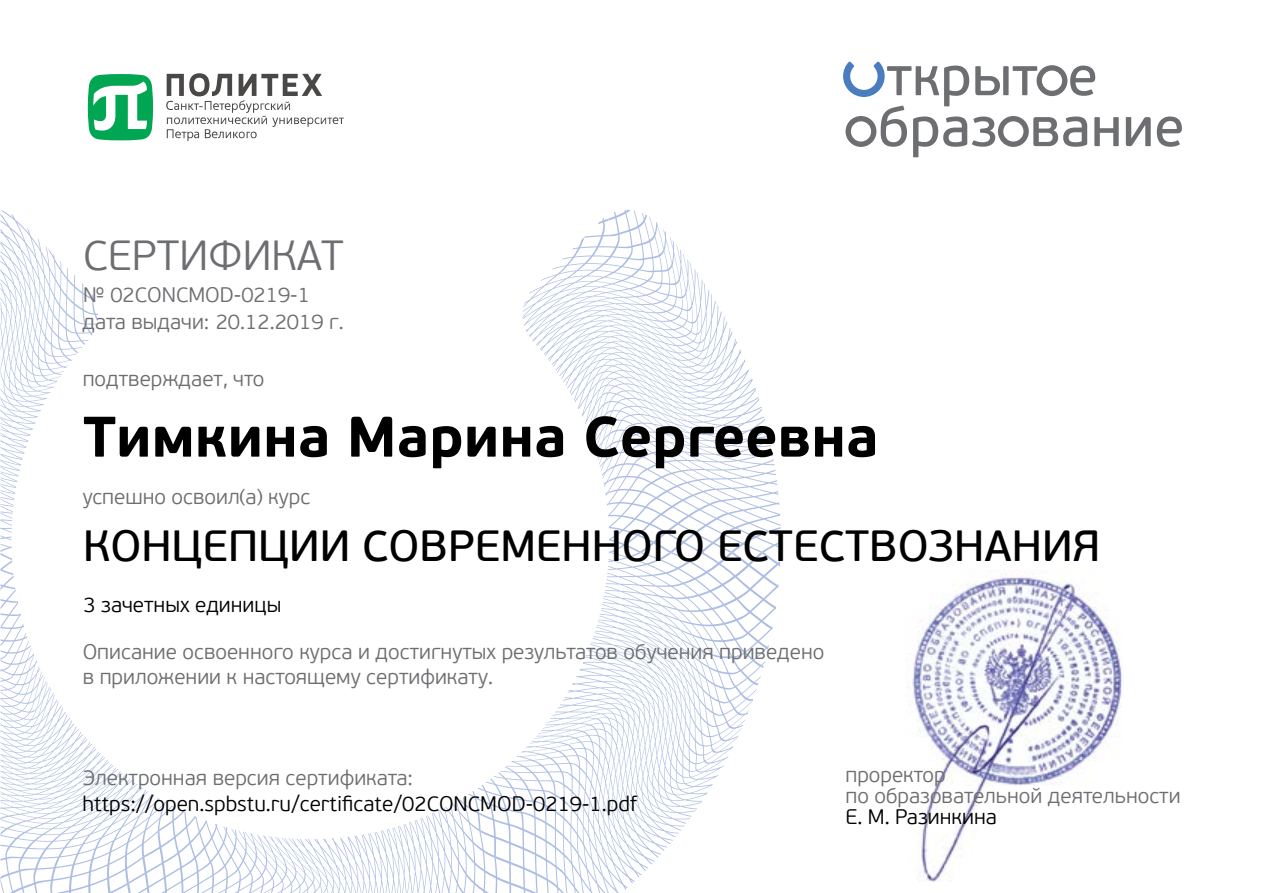
<style>
.page{position:relative;width:1263px;height:893px;background:#fff}
.page>*{position:absolute;margin:0;border:0;box-sizing:border-box;transform-origin:0 0}
.t1{font:700 57px "PF Beau Sans Pro";color:#000}
.t2{font:43.5px "PF Beau Sans Pro Bbook";color:#000}
.t3{font:300 42px "PF Beau Sans Pro";color:#6d6e71}
.t4{font:300 21px/25.2px "PF Beau Sans Pro";color:#6d6e71}
.t5{font:300 21px "PF Beau Sans Pro";color:#000}
</style>
<div class="page">
<svg style="left:524px;top:210px;width:245px;height:342px"></svg>
<svg style="left:0;top:210px;width:98px;height:342px"></svg>
<svg style="left:0;top:553px;width:160px;height:340px"></svg>
<svg style="left:127px;top:799px;width:336px;height:94px"></svg>
<svg style="left:463px;top:552px;width:317px;height:341px"></svg>
<svg style="left:490px;top:666px;width:274px;height:227px"></svg>
<svg style="left:843px;top:62px;width:276px;height:95px"></svg>
<svg style="left:1126px;top:117px;width:25px;height:29px"></svg>
<svg style="left:1157px;top:116px;width:25px;height:31px"></svg>
<svg style="left:166px;top:73px;width:178px;height:68px"></svg>
<svg style="left:88px;top:74px;width:65px;height:66px"></svg>
<img style="left:912px;top:571px;width:210px;height:311px">
<h3 class="t3" style="left:83px;top:231px;width:262px">СЕРТИФИКАТ</h3>
<p class="t4" style="left:83px;top:282px;width:228px">№ 02CONCMOD-0219-1</p>
<p class="t4" style="left:82px;top:310px;width:263px">дата выдачи: 20.12.2019 г.</p>
<p class="t4" style="left:83px;top:366px;width:183px">подтверждает, что</p>
<h1 class="t1" style="left:83px;top:401px;width:797px">Тимкина Марина Сергеевна</h1>
<p class="t4" style="left:83px;top:485px;width:229px">успешно освоил(а) курс</p>
<h2 class="t2" style="left:83px;top:521px;width:1019px">КОНЦЕПЦИИ СОВРЕМЕННОГО ЕСТЕСТВОЗНАНИЯ</h2>
<p class="t5" style="left:83px;top:593px;width:199px">3 зачетных единицы</p>
<p class="t4" style="left:83px;top:639px;width:743px">Описание освоенного курса и достигнутых результатов обучения приведено в приложении к настоящему сертификату.</p>
<p class="t4" style="left:83px;top:766px;width:332px">Электронная версия сертификата:</p>
<p class="t5" style="left:82px;top:792px;width:556px">https://open.spbstu.ru/certificate/02CONCMOD-0219-1.pdf</p>
<p class="t4" style="left:845px;top:764px;width:337px;line-height:21px">проректор<br>по образовательной деятельности</p>
<p class="t5" style="left:845px;top:805px;width:153px">Е. М. Разинкина</p>
</div>
